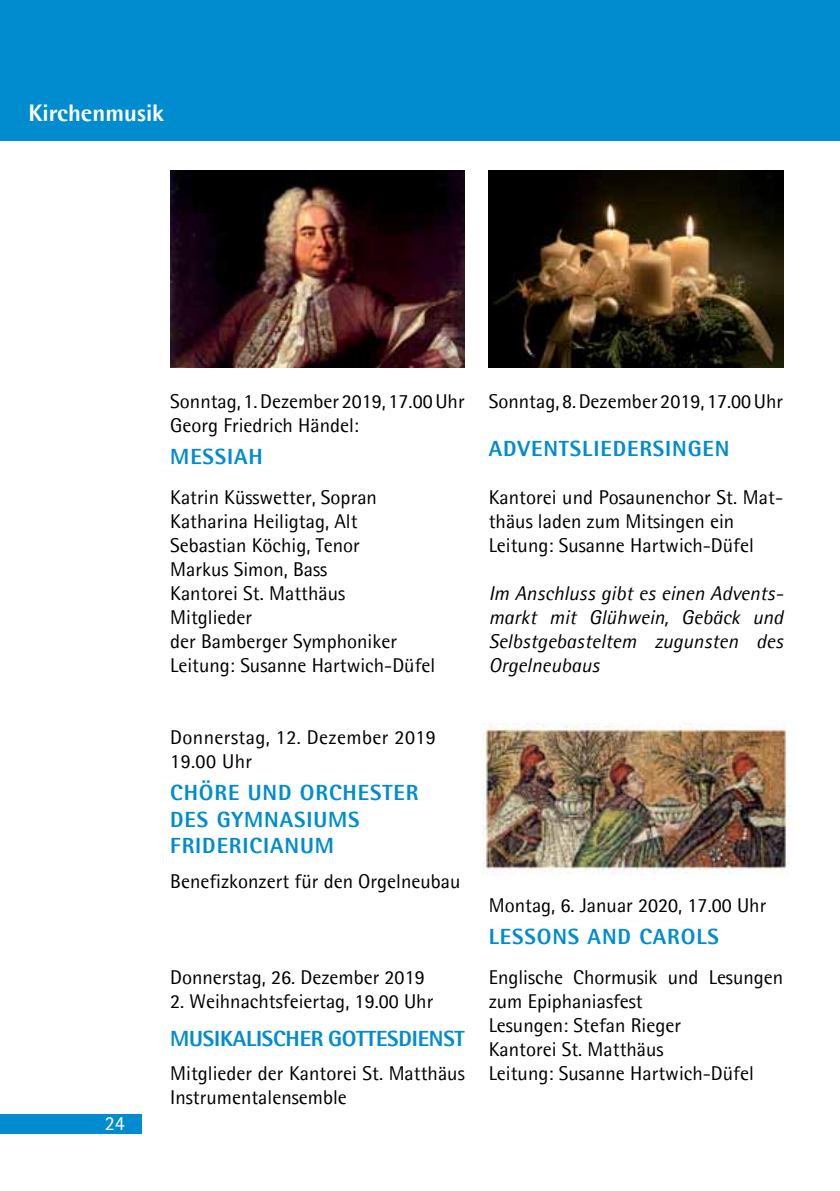
<style>
.page{position:relative;width:840px;height:1191px;background:#fff}
.page>*{position:absolute;margin:0;border:0;box-sizing:border-box;transform-origin:0 0}
.t1{font:800 24px "Agfa Rotis Semisans";color:#fff}
.t2{font:800 22px/26.4px "Agfa Rotis Semisans";letter-spacing:.04em;color:#008cce}
.t3{font:800 22px "Agfa Rotis Semisans";letter-spacing:-.01em;color:#008cce}
.t4{font:20px/24px "Agfa Rotis Semisans";color:#000}
.t5{font:italic 20px/24px "Agfa Rotis Semisans";color:#000;text-align:justify}
.t6{font:20px/24px "Agfa Rotis Semisans";letter-spacing:.02em;color:#000}
.t7{font:20px "Agfa Rotis Semisans";color:#fff}
</style>
<div class="page">
<div style="left:0;top:0;width:839px;height:141px;background:#008cce"></div>
<div style="left:0;top:1114px;width:142px;height:20px;background:#008cce"></div>
<img style="left:170px;top:170px;width:294px;height:197px">
<img style="left:488px;top:170px;width:294px;height:197px">
<img style="left:482px;top:723px;width:306px;height:152px">
<p class="t1" style="left:28px;top:98px;width:137px">Kirchenmusik</p>
<p class="t7" style="left:105px;top:1111px;width:22px">24</p>
<p class="t4" style="left:170px;top:389px;width:296px">Sonntag, 1. Dezember 2019, 17.00 Uhr<br>Georg Friedrich Händel:</p>
<p class="t2" style="left:170px;top:443px;width:94px">MESSIAH</p>
<p class="t4" style="left:170px;top:485px;width:266px">Katrin Küsswetter, Sopran<br>Katharina Heiligtag, Alt<br>Sebastian Köchig, Tenor<br>Markus Simon, Bass<br>Kantorei St. Matthäus<br>Mitglieder<br>der Bamberger Symphoniker<br>Leitung: Susanne Hartwich-Düfel</p>
<p class="t6" style="left:170px;top:725px;width:267px">Donnerstag, 12. Dezember 2019<br>19.00 Uhr</p>
<p class="t2" style="left:170px;top:779px;width:249px">CHÖRE UND ORCHESTER<br>DES GYMNASIUMS<br>FRIDERICIANUM</p>
<p class="t4" style="left:170px;top:869px;width:291px">Benefizkonzert für den Orgelneubau</p>
<p class="t4" style="left:170px;top:965px;width:256px">Donnerstag, 26. Dezember 2019</p>
<p class="t4" style="left:170px;top:989px;width:264px">2. Weihnachtsfeiertag, 19.00 Uhr</p>
<p class="t3" style="left:170px;top:1024px;width:296px">MUSIKALISCHER GOTTESDIENST</p>
<p class="t4" style="left:170px;top:1061px;width:296px">Mitglieder der Kantorei St. Matthäus<br>Instrumentalensemble</p>
<p class="t4" style="left:488px;top:389px;width:296px">Sonntag, 8. Dezember 2019, 17.00 Uhr</p>
<p class="t2" style="left:488px;top:435px;width:242px">ADVENTSLIEDERSINGEN</p>
<p class="t4" style="left:488px;top:485px;width:296px">Kantorei und Posaunenchor St. Mat&shy;thäus laden zum Mitsingen ein<br>Leitung: Susanne Hartwich-Düfel</p>
<p class="t5" style="left:488px;top:581px;width:296px">Im Anschluss gibt es einen Advents&shy;markt mit Glühwein, Gebäck und Selbstgebasteltem zugunsten des Orgelneubaus</p>
<p class="t4" style="left:488px;top:893px;width:279px">Montag, 6. Januar 2020, 17.00 Uhr</p>
<p class="t2" style="left:488px;top:923px;width:231px">LESSONS AND CAROLS</p>
<p class="t4" style="left:488px;top:965px;width:296px">Englische Chormusik und Lesungen zum Epiphaniasfest<br>Lesungen: Stefan Rieger<br>Kantorei St. Matthäus<br>Leitung: Susanne Hartwich-Düfel</p>
</div>
